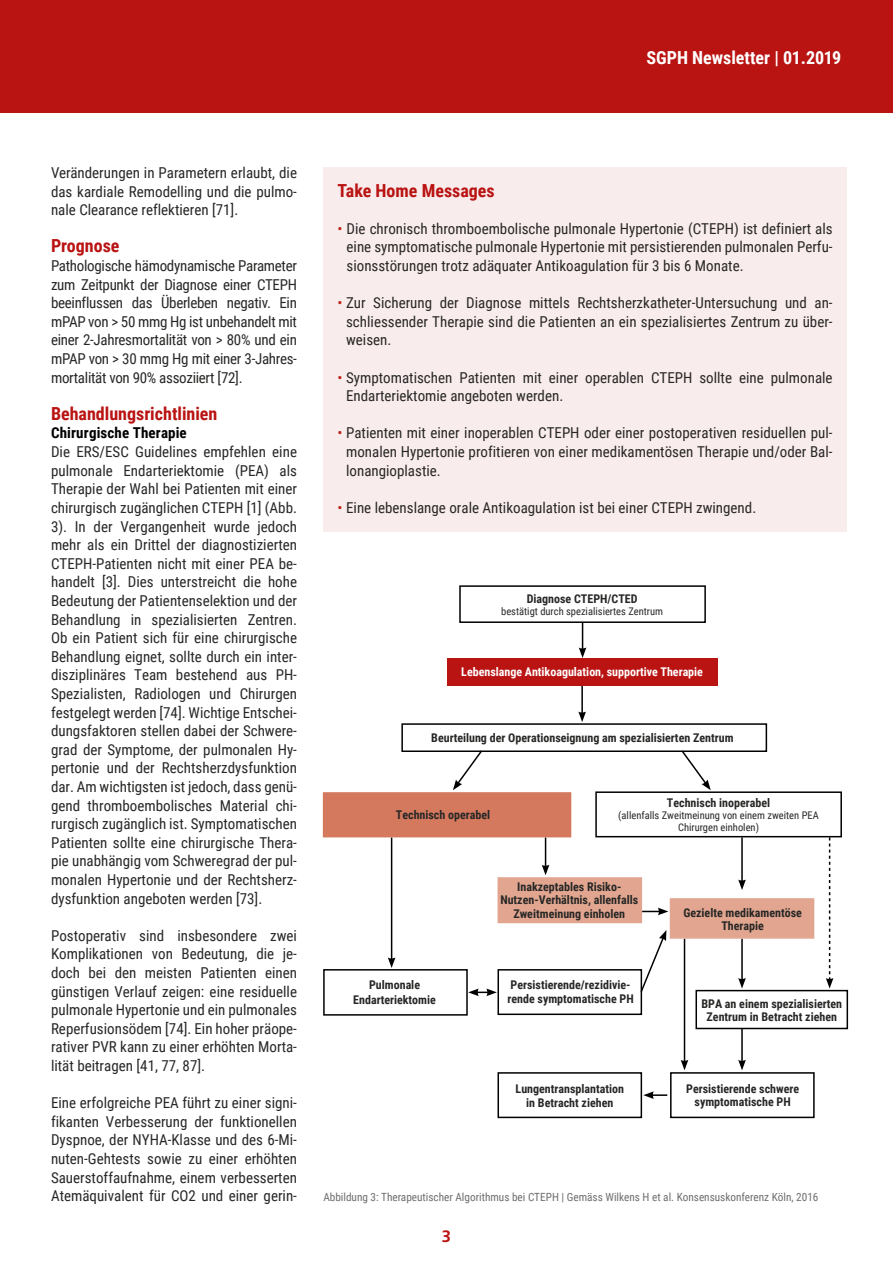
<style>
.page{position:relative;width:893px;height:1263px;background:#fff}
.page>*{position:absolute;margin:0;border:0;box-sizing:border-box;transform-origin:0 0}
.Titel_im_Lauftext_20{font:700 18px "Roboto Condensed";color:#b91312}
.Fliesstext_2019{font:700 18px "Roboto Condensed";color:#fff}
.t1{font:700 16.5px "Frutiger LT Std";color:#b91312}
.Fliesstext_2019-2{font:15px/18.6px "Roboto Condensed";color:#272726;text-align:justify}
.Fliesstext_2019-3{font:700 15px "Roboto Condensed";letter-spacing:.01em;color:#000}
.Fliesstext_2019-4{font:700 12px/13.5px "Roboto Condensed";color:#272726;text-align:center}
.Fliesstext_2019-5{font:700 12px "Roboto Condensed";color:#fff}
.Tabelle_Untertitel_2{font:11.25px "Roboto Condensed";color:#6e6e6e}
.Fliesstext_2019-6{font:10.5px "Roboto Condensed";color:#272726}
.s1{color:#bc241a}
</style>
<div class="page">
<div style="left:0;top:0;width:893px;height:113px;background:#b91312"></div>
<div style="left:323px;top:167px;width:524px;height:364px;background:#f9ecec"></div>
<div style="left:459px;top:585px;width:247px;height:38px;border:2px solid #000"></div>
<svg style="left:579px;top:623px;width:7px;height:35px"></svg>
<hr style="left:581px;top:686px;width:2px;height:28px;background:#000">
<svg style="left:578px;top:711px;width:8px;height:11px"></svg>
<hr style="left:741px;top:939px;width:2px;height:41px;background:#000">
<svg style="left:738px;top:978px;width:8px;height:10px"></svg>
<hr style="left:741px;top:1028px;width:2px;height:34px;background:#000">
<svg style="left:738px;top:1060px;width:8px;height:10px"></svg>
<hr style="left:741px;top:837px;width:2px;height:45px;background:#000">
<svg style="left:738px;top:879px;width:8px;height:11px"></svg>
<svg style="left:826px;top:837px;width:7px;height:151px"></svg>
<hr style="left:545px;top:837px;width:1px;height:30px;background:#000">
<svg style="left:542px;top:865px;width:7px;height:10px"></svg>
<hr style="left:684px;top:939px;width:1px;height:123px;background:#000">
<svg style="left:681px;top:1060px;width:7px;height:10px"></svg>
<svg style="left:642px;top:908px;width:26px;height:7px"></svg>
<svg style="left:643px;top:1091px;width:24px;height:8px"></svg>
<svg style="left:642px;top:930px;width:24px;height:64px"></svg>
<svg style="left:468px;top:988px;width:29px;height:8px"></svg>
<hr style="left:391px;top:837px;width:1px;height:123px;background:#000">
<svg style="left:388px;top:957px;width:7px;height:11px"></svg>
<svg style="left:453px;top:752px;width:29px;height:38px"></svg>
<svg style="left:682px;top:752px;width:29px;height:38px"></svg>
<div style="left:447px;top:659px;width:271px;height:27px;background:#b91312"></div>
<div style="left:323px;top:792px;width:248px;height:45px;background:#d4785e;border:2px solid #d4785e"></div>
<div style="left:595px;top:791px;width:247px;height:46px;border:2px solid #000"></div>
<div style="left:497px;top:877px;width:145px;height:46px;background:#e2a690;border:2px solid #e2a690"></div>
<div style="left:323px;top:969px;width:145px;height:47px;border:2px solid #000"></div>
<div style="left:497px;top:969px;width:145px;height:46px;border:2px solid #000"></div>
<div style="left:497px;top:1072px;width:145px;height:46px;border:2px solid #000"></div>
<div style="left:670px;top:1072px;width:145px;height:46px;border:2px solid #000"></div>
<div style="left:695px;top:990px;width:153px;height:39px;border:2px solid #000"></div>
<div style="left:670px;top:898px;width:144px;height:41px;background:#e2a690;border:2px solid #e2a690"></div>
<div style="left:401px;top:723px;width:366px;height:29px;border:2px solid #000"></div>
<p class="Fliesstext_2019" style="left:646px;top:45px;width:196px">SGPH Newsletter | 01.2019</p>
<p class="Fliesstext_2019-2" style="left:51px;top:163px;width:247px">Veränderungen in Parametern erlaubt, die das kardiale Remodelling und die pulmo&shy;nale Clearance reflektieren [71].</p>
<p class="Titel_im_Lauftext_20" style="left:51px;top:233px;width:70px">Prognose</p>
<p class="Fliesstext_2019-2" style="left:51px;top:256px;width:247px">Pathologische hämodynamische Parameter zum Zeitpunkt der Diagnose einer CTEPH beeinflussen das Überleben negativ. Ein mPAP von &gt; 50 mmg Hg ist unbehandelt mit einer 2-Jahresmortalität von &gt; 80% und ein mPAP von &gt; 30 mmg Hg mit einer 3-Jahres&shy;mortalität von 90% assoziiert [72].</p>
<p class="Titel_im_Lauftext_20" style="left:51px;top:401px;width:168px">Behandlungsrichtlinien</p>
<p class="Fliesstext_2019-3" style="left:51px;top:423px;width:137px">Chirurgische Therapie</p>
<p class="Fliesstext_2019-2" style="left:51px;top:442px;width:248px">Die ERS/ESC Guidelines empfehlen eine pulmonale Endarteriektomie (PEA) als Therapie der Wahl bei Patienten mit einer chirurgisch zugänglichen CTEPH [1] (Abb.<br>3). In der Vergangenheit wurde jedoch mehr als ein Drittel der diagnostizierten CTEPH-Patienten nicht mit einer PEA be&shy;handelt [3]. Dies unterstreicht die hohe Bedeutung der Patientenselektion und der Behandlung in spezialisierten Zentren.<br>Ob ein Patient sich für eine chirurgische Behandlung eignet, sollte durch ein inter&shy;disziplinäres Team bestehend aus PH-Spezialisten, Radiologen und Chirurgen festgelegt werden [74]. Wichtige Entschei&shy;dungsfaktoren stellen dabei der Schwere&shy;grad der Symptome, der pulmonalen Hy&shy;pertonie und der Rechtsherzdysfunktion dar. Am wichtigsten ist jedoch, dass genü&shy;gend thromboembolisches Material chi&shy;rurgisch zugänglich ist. Symptomatischen Patienten sollte eine chirurgische Thera&shy;pie unabhängig vom Schweregrad der pul&shy;monalen Hypertonie und der Rechtsherz&shy;dysfunktion angeboten werden [73].</p>
<p class="Fliesstext_2019-2" style="left:51px;top:925px;width:248px">Postoperativ sind insbesondere zwei Komplikationen von Bedeutung, die je&shy;doch bei den meisten Patienten einen günstigen Verlauf zeigen: eine residuelle pulmonale Hypertonie und ein pulmonales Reperfusionsödem [74]. Ein hoher präope&shy;rativer PVR kann zu einer erhöhten Morta&shy;lität beitragen [41, 77, 87].</p>
<p class="Fliesstext_2019-2" style="left:51px;top:1093px;width:247px">Eine erfolgreiche PEA führt zu einer signi&shy;fikanten Verbesserung der funktionellen Dyspnoe, der NYHA-Klasse und des 6-Mi&shy;nuten-Gehtests sowie zu einer erhöhten Sauerstoffaufnahme, einem verbesserten Atemäquivalent für CO2 und einer gerin-</p>
<p class="Titel_im_Lauftext_20" style="left:338px;top:178px;width:159px">Take Home Messages</p>
<p class="Fliesstext_2019-2" style="left:347px;top:219px;width:488px;text-indent:-9px"><span class="s1">•</span> Die chronisch thromboembolische pulmonale Hypertonie (CTEPH) ist definiert als eine symptomatische pulmonale Hypertonie mit persistierenden pulmonalen Perfu&shy;sionsstörungen trotz adäquater Antikoagulation für 3 bis 6 Monate.</p>
<p class="Fliesstext_2019-2" style="left:346px;top:293px;width:488px;text-indent:-8px"><span class="s1">•</span> Zur Sicherung der Diagnose mittels Rechtsherzkatheter-Untersuchung und an&shy;schliessender Therapie sind die Patienten an ein spezialisiertes Zentrum zu über&shy;weisen.</p>
<p class="Fliesstext_2019-2" style="left:346px;top:367px;width:488px;text-indent:-8px"><span class="s1">•</span> Symptomatischen Patienten mit einer operablen CTEPH sollte eine pulmonale<br>Endarteriektomie angeboten werden.</p>
<p class="Fliesstext_2019-2" style="left:346px;top:423px;width:488px;text-indent:-8px"><span class="s1">•</span> Patienten mit einer inoperablen CTEPH oder einer postoperativen residuellen pul&shy;monalen Hypertonie profitieren von einer medikamentösen Therapie und/oder Bal&shy;lonangioplastie.</p>
<p class="Fliesstext_2019-2" style="left:338px;top:498px;width:420px"><span class="s1">•</span> Eine lebenslange orale Antikoagulation ist bei einer CTEPH zwingend.</p>
<p class="Fliesstext_2019-4" style="left:527px;top:591px;width:112px">Diagnose CTEPH/CTED</p>
<p class="Fliesstext_2019-6" style="left:501px;top:603px;width:163px">bestätigt durch spezialisiertes Zentrum</p>
<p class="Fliesstext_2019-5" style="left:461px;top:664px;width:243px">Lebenslange Antikoagulation, supportive Therapie</p>
<p class="Fliesstext_2019-4" style="left:431px;top:731px;width:304px">Beurteilung der Operationseignung am spezialisierten Zentrum</p>
<p class="Fliesstext_2019-4" style="left:396px;top:807px;width:96px">Technisch operabel</p>
<p class="Fliesstext_2019-4" style="left:667px;top:795px;width:105px">Technisch inoperabel</p>
<p class="Fliesstext_2019-6" style="left:618px;top:808px;width:202px">(allenfalls Zweitmeinung von einem zweiten PEA</p>
<p class="Fliesstext_2019-6" style="left:678px;top:820px;width:82px">Chirurgen einholen)</p>
<p class="Fliesstext_2019-4" style="left:369px;top:978px;width:52px">Pulmonale</p>
<p class="Fliesstext_2019-4" style="left:353px;top:993px;width:84px">Endarteriektomie</p>
<p class="Fliesstext_2019-4" style="left:517px;top:879px;width:106px">Inakzeptables Risiko-</p>
<p class="Fliesstext_2019-4" style="left:500px;top:893px;width:139px">Nutzen-Verhältnis, allenfalls<br>Zweitmeinung einholen</p>
<p class="Fliesstext_2019-4" style="left:507px;top:978px;width:128px;text-align:left">Persistierende/rezidivie&shy;rende symptomatische PH</p>
<p class="Fliesstext_2019-4" style="left:683px;top:905px;width:120px">Gezielte medikamentöse<br>Therapie</p>
<p class="Fliesstext_2019-4" style="left:701px;top:996px;width:142px">BPA an einem spezialisierten</p>
<p class="Fliesstext_2019-4" style="left:707px;top:1010px;width:132px">Zentrum in Betracht ziehen</p>
<p class="Fliesstext_2019-4" style="left:516px;top:1082px;width:110px">Lungentransplantation</p>
<p class="Fliesstext_2019-4" style="left:526px;top:1095px;width:89px">in Betracht ziehen</p>
<p class="Fliesstext_2019-4" style="left:686px;top:1081px;width:114px">Persistierende schwere</p>
<p class="Fliesstext_2019-4" style="left:695px;top:1095px;width:98px">symptomatische PH</p>
<p class="Tabelle_Untertitel_2" style="left:323px;top:1189px;width:497px">Abbildung 3: Therapeutischer Algorithmus bei CTEPH | Gemäss Wilkens H et al. Konsensuskonferenz Köln, 2016</p>
<p class="t1" style="left:442px;top:1227px;width:11px">3</p>
</div>
